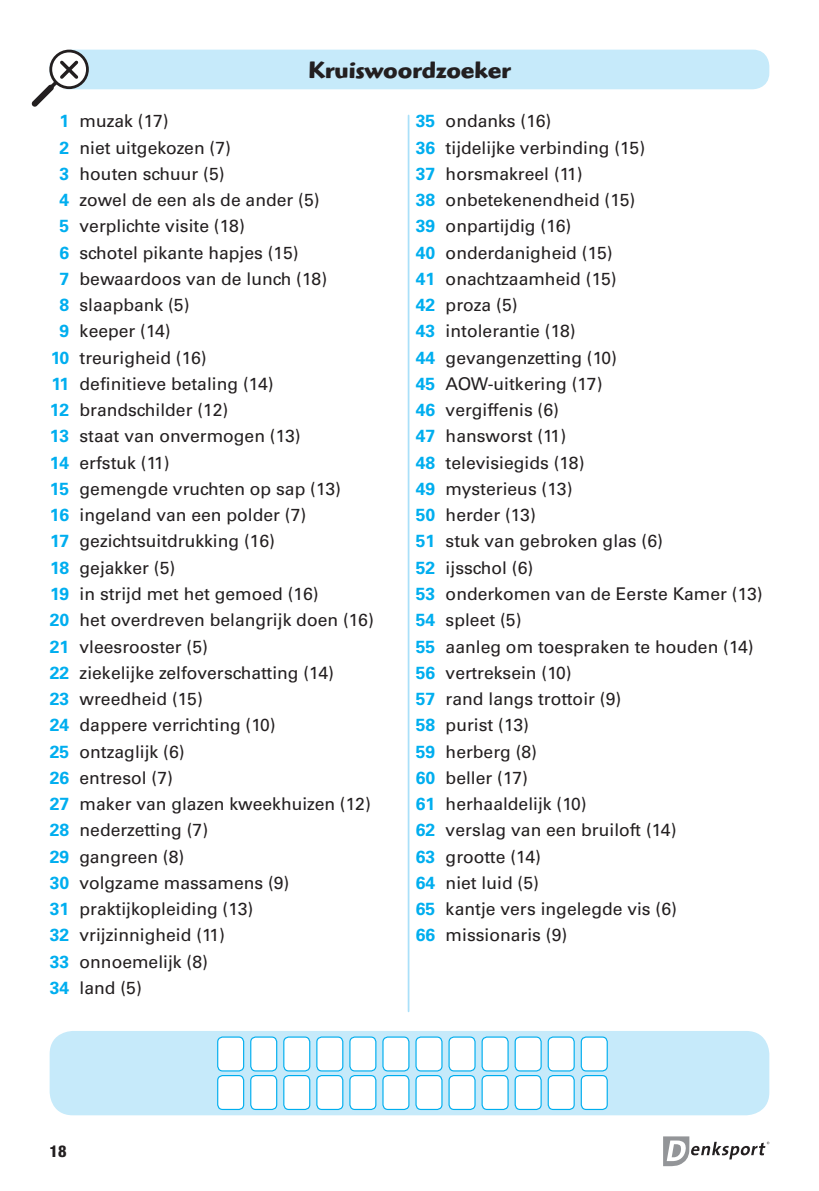
<style>
.page{position:relative;width:819px;height:1191px;background:#fff}
.page>*{position:absolute;margin:0;border:0;box-sizing:border-box;transform-origin:0 0}
.t1{font:700 24.5px "Highlander Std";color:#231f20}
.t2{font:17.5px/26.2px "Univers LT Std";color:#231f20}
.PageNumberLeft{font:800 condensed 16.28px "Helvetica Neue LT Std";color:#231f20}
.s1{font-weight:700;color:#00aeef}
</style>
<div class="page">
<div style="left:50px;top:1031px;width:718px;height:83px;background:#c6eafa;border-radius:22px"></div>
<div style="left:50px;top:1031px;width:719px;height:84px;border:2px solid #c6eafa;border-radius:22px"></div>
<div style="left:50px;top:50px;width:718px;height:38px;background:#c6eafa;border-radius:16px"></div>
<div style="left:50px;top:50px;width:719px;height:39px;border:2px solid #c6eafa;border-radius:16px"></div>
<hr style="left:407px;top:115px;width:2px;height:896px;background:#aae0f9">
<div style="left:218px;top:1037px;width:26px;height:34px;background:#fff;border-radius:5px"></div>
<div style="left:217px;top:1036px;width:27px;height:35px;border:1px solid #00aeef;border-radius:5px"></div>
<div style="left:251px;top:1037px;width:26px;height:34px;background:#fff;border-radius:5px"></div>
<div style="left:250px;top:1036px;width:27px;height:35px;border:1px solid #00aeef;border-radius:5px"></div>
<div style="left:284px;top:1037px;width:26px;height:34px;background:#fff;border-radius:5px"></div>
<div style="left:283px;top:1036px;width:27px;height:35px;border:1px solid #00aeef;border-radius:5px"></div>
<div style="left:317px;top:1037px;width:26px;height:34px;background:#fff;border-radius:5px"></div>
<div style="left:316px;top:1036px;width:27px;height:35px;border:1px solid #00aeef;border-radius:5px"></div>
<div style="left:350px;top:1037px;width:26px;height:34px;background:#fff;border-radius:5px"></div>
<div style="left:349px;top:1036px;width:27px;height:35px;border:1px solid #00aeef;border-radius:5px"></div>
<div style="left:383px;top:1037px;width:26px;height:34px;background:#fff;border-radius:5px"></div>
<div style="left:382px;top:1036px;width:27px;height:35px;border:1px solid #00aeef;border-radius:5px"></div>
<div style="left:416px;top:1037px;width:26px;height:34px;background:#fff;border-radius:5px"></div>
<div style="left:415px;top:1036px;width:27px;height:35px;border:1px solid #00aeef;border-radius:5px"></div>
<div style="left:449px;top:1037px;width:26px;height:34px;background:#fff;border-radius:5px"></div>
<div style="left:448px;top:1036px;width:27px;height:35px;border:1px solid #00aeef;border-radius:5px"></div>
<div style="left:482px;top:1037px;width:26px;height:34px;background:#fff;border-radius:5px"></div>
<div style="left:481px;top:1036px;width:27px;height:35px;border:1px solid #00aeef;border-radius:5px"></div>
<div style="left:515px;top:1037px;width:26px;height:34px;background:#fff;border-radius:5px"></div>
<div style="left:514px;top:1036px;width:27px;height:35px;border:1px solid #00aeef;border-radius:5px"></div>
<div style="left:548px;top:1037px;width:26px;height:34px;background:#fff;border-radius:5px"></div>
<div style="left:547px;top:1036px;width:27px;height:35px;border:1px solid #00aeef;border-radius:5px"></div>
<div style="left:581px;top:1037px;width:26px;height:34px;background:#fff;border-radius:5px"></div>
<div style="left:580px;top:1036px;width:27px;height:35px;border:1px solid #00aeef;border-radius:5px"></div>
<div style="left:218px;top:1075px;width:26px;height:34px;background:#fff;border-radius:5px"></div>
<div style="left:217px;top:1075px;width:27px;height:35px;border:1px solid #00aeef;border-radius:5px"></div>
<div style="left:251px;top:1075px;width:26px;height:34px;background:#fff;border-radius:5px"></div>
<div style="left:250px;top:1075px;width:27px;height:35px;border:1px solid #00aeef;border-radius:5px"></div>
<div style="left:284px;top:1075px;width:26px;height:34px;background:#fff;border-radius:5px"></div>
<div style="left:283px;top:1075px;width:27px;height:35px;border:1px solid #00aeef;border-radius:5px"></div>
<div style="left:317px;top:1075px;width:26px;height:34px;background:#fff;border-radius:5px"></div>
<div style="left:316px;top:1075px;width:27px;height:35px;border:1px solid #00aeef;border-radius:5px"></div>
<div style="left:350px;top:1075px;width:26px;height:34px;background:#fff;border-radius:5px"></div>
<div style="left:349px;top:1075px;width:27px;height:35px;border:1px solid #00aeef;border-radius:5px"></div>
<div style="left:383px;top:1075px;width:26px;height:34px;background:#fff;border-radius:5px"></div>
<div style="left:382px;top:1075px;width:27px;height:35px;border:1px solid #00aeef;border-radius:5px"></div>
<div style="left:416px;top:1075px;width:26px;height:34px;background:#fff;border-radius:5px"></div>
<div style="left:415px;top:1075px;width:27px;height:35px;border:1px solid #00aeef;border-radius:5px"></div>
<div style="left:449px;top:1075px;width:26px;height:34px;background:#fff;border-radius:5px"></div>
<div style="left:448px;top:1075px;width:27px;height:35px;border:1px solid #00aeef;border-radius:5px"></div>
<div style="left:482px;top:1075px;width:26px;height:34px;background:#fff;border-radius:5px"></div>
<div style="left:481px;top:1075px;width:27px;height:35px;border:1px solid #00aeef;border-radius:5px"></div>
<div style="left:515px;top:1075px;width:26px;height:34px;background:#fff;border-radius:5px"></div>
<div style="left:514px;top:1075px;width:27px;height:35px;border:1px solid #00aeef;border-radius:5px"></div>
<div style="left:548px;top:1075px;width:26px;height:34px;background:#fff;border-radius:5px"></div>
<div style="left:547px;top:1075px;width:27px;height:35px;border:1px solid #00aeef;border-radius:5px"></div>
<div style="left:581px;top:1075px;width:26px;height:34px;background:#fff;border-radius:5px"></div>
<div style="left:580px;top:1075px;width:27px;height:35px;border:1px solid #00aeef;border-radius:5px"></div>
<svg style="left:32px;top:50px;width:57px;height:57px"></svg>
<svg style="left:663px;top:1136px;width:106px;height:30px"></svg>
<h1 class="t1" style="left:308px;top:55px;width:204px">Kruiswoordzoeker</h1>
<p class="t2" style="left:59px;top:108px;width:111px"><span class="s1">1</span> muzak (17)</p>
<p class="t2" style="left:59px;top:134px;width:173px"><span class="s1">2</span> niet uitgekozen (7)</p>
<p class="t2" style="left:59px;top:161px;width:167px"><span class="s1">3</span> houten schuur (5)</p>
<p class="t2" style="left:59px;top:187px;width:261px"><span class="s1">4</span> zowel de een als de ander (5)</p>
<p class="t2" style="left:59px;top:213px;width:187px"><span class="s1">5</span> verplichte visite (18)</p>
<p class="t2" style="left:59px;top:239px;width:241px"><span class="s1">6</span> schotel pikante hapjes (15)</p>
<p class="t2" style="left:59px;top:266px;width:269px"><span class="s1">7</span> bewaardoos van de lunch (18)</p>
<p class="t2" style="left:59px;top:292px;width:132px"><span class="s1">8</span> slaapbank (5)</p>
<p class="t2" style="left:59px;top:318px;width:113px"><span class="s1">9</span> keeper (14)</p>
<p class="t2" style="left:51px;top:344px;width:157px"><span class="s1">10</span> treurigheid (16)</p>
<p class="t2" style="left:51px;top:371px;width:224px"><span class="s1">11</span> definitieve betaling (14)</p>
<p class="t2" style="left:50px;top:397px;width:180px"><span class="s1">12</span> brandschilder (12)</p>
<p class="t2" style="left:50px;top:423px;width:252px"><span class="s1">13</span> staat van onvermogen (13)</p>
<p class="t2" style="left:50px;top:449px;width:121px"><span class="s1">14</span> erfstuk (11)</p>
<p class="t2" style="left:50px;top:476px;width:293px"><span class="s1">15</span> gemengde vruchten op sap (13)</p>
<p class="t2" style="left:50px;top:502px;width:258px"><span class="s1">16</span> ingeland van een polder (7)</p>
<p class="t2" style="left:50px;top:528px;width:226px"><span class="s1">17</span> gezichtsuitdrukking (16)</p>
<p class="t2" style="left:50px;top:554px;width:127px"><span class="s1">18</span> gejakker (5)</p>
<p class="t2" style="left:50px;top:581px;width:270px"><span class="s1">19</span> in strijd met het gemoed (16)</p>
<p class="t2" style="left:50px;top:607px;width:325px"><span class="s1">20</span> het overdreven belangrijk doen (16)</p>
<p class="t2" style="left:50px;top:633px;width:160px"><span class="s1">21</span> vleesrooster (5)</p>
<p class="t2" style="left:50px;top:659px;width:286px"><span class="s1">22</span> ziekelijke zelfoverschatting (14)</p>
<p class="t2" style="left:50px;top:686px;width:155px"><span class="s1">23</span> wreedheid (15)</p>
<p class="t2" style="left:50px;top:712px;width:227px"><span class="s1">24</span> dappere verrichting (10)</p>
<p class="t2" style="left:50px;top:738px;width:136px"><span class="s1">25</span> ontzaglijk (6)</p>
<p class="t2" style="left:50px;top:764px;width:125px"><span class="s1">26</span> entresol (7)</p>
<p class="t2" style="left:50px;top:791px;width:322px"><span class="s1">27</span> maker van glazen kweekhuizen (12)</p>
<p class="t2" style="left:50px;top:817px;width:160px"><span class="s1">28</span> nederzetting (7)</p>
<p class="t2" style="left:50px;top:843px;width:136px"><span class="s1">29</span> gangreen (8)</p>
<p class="t2" style="left:50px;top:869px;width:241px"><span class="s1">30</span> volgzame massamens (9)</p>
<p class="t2" style="left:50px;top:896px;width:205px"><span class="s1">31</span> praktijkopleiding (13)</p>
<p class="t2" style="left:50px;top:922px;width:177px"><span class="s1">32</span> vrijzinnigheid (11)</p>
<p class="t2" style="left:50px;top:948px;width:160px"><span class="s1">33</span> onnoemelijk (8)</p>
<p class="t2" style="left:50px;top:974px;width:93px"><span class="s1">34</span> land (5)</p>
<p class="t2" style="left:416px;top:108px;width:348px"><span class="s1">35</span> ondanks (16)<br><span class="s1">36</span> tijdelijke verbinding (15)<br><span class="s1">37</span> horsmakreel (11)<br><span class="s1">38</span> onbetekenendheid (15)<br><span class="s1">39</span> onpartijdig (16)<br><span class="s1">40</span> onderdanigheid (15)<br><span class="s1">41</span> onachtzaamheid (15)<br><span class="s1">42</span> proza (5)<br><span class="s1">43</span> intolerantie (18)<br><span class="s1">44</span> gevangenzetting (10)<br><span class="s1">45</span> AOW-uitkering (17)<br><span class="s1">46</span> vergiffenis (6)<br><span class="s1">47</span> hansworst (11)<br><span class="s1">48</span> televisiegids (18)<br><span class="s1">49</span> mysterieus (13)<br><span class="s1">50</span> herder (13)<br><span class="s1">51</span> stuk van gebroken glas (6)<br><span class="s1">52</span> ijsschol (6)<br><span class="s1">53</span> onderkomen van de Eerste Kamer (13)<br><span class="s1">54</span> spleet (5)<br><span class="s1">55</span> aanleg om toespraken te houden (14)<br><span class="s1">56</span> vertreksein (10)<br><span class="s1">57</span> rand langs trottoir (9)<br><span class="s1">58</span> purist (13)<br><span class="s1">59</span> herberg (8)<br><span class="s1">60</span> beller (17)<br><span class="s1">61</span> herhaaldelijk (10)<br><span class="s1">62</span> verslag van een bruiloft (14)<br><span class="s1">63</span> grootte (14)<br><span class="s1">64</span> niet luid (5)<br><span class="s1">65</span> kantje vers ingelegde vis (6)<br><span class="s1">66</span> missionaris (9)</p>
<p class="PageNumberLeft" style="left:50px;top:1140px;width:18px">18</p>
</div>
